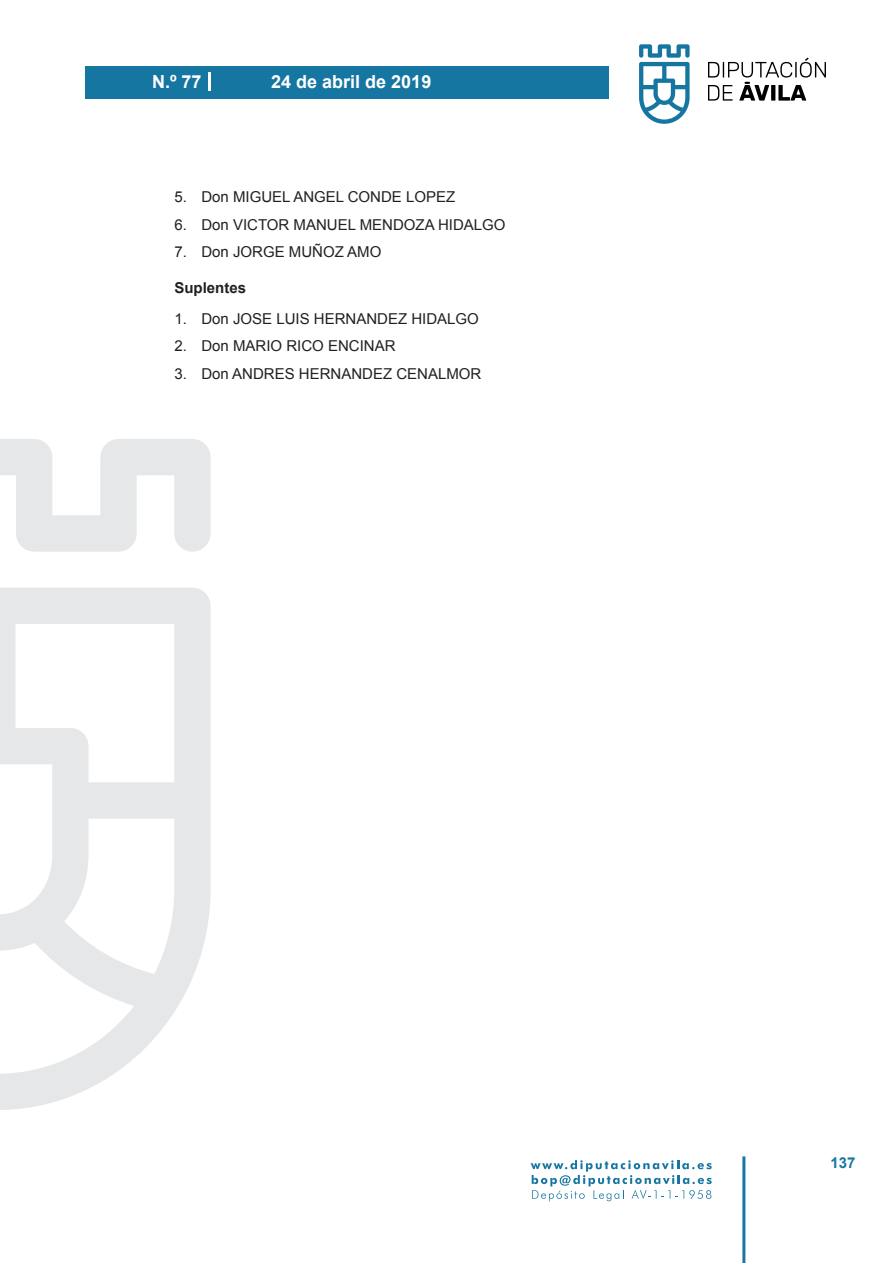
<style>
.page{position:relative;width:893px;height:1263px;background:#fff}
.page>*{position:absolute;margin:0;border:0;box-sizing:border-box;transform-origin:0 0}
.t1{font:700 18px "Arial";color:#fff}
.t2{font:15px "Arial";color:#231f20}
.t3{font:700 15px "Arial";color:#231f20}
.t4{font:700 15px "Arial";color:#1876a3}
</style>
<div class="page">
<svg style="left:531px;top:1160px;width:181px;height:41px"></svg>
<div style="left:85px;top:66px;width:523px;height:33px;background:#1676a2"></div>
<svg style="left:639px;top:44px;width:51px;height:80px"></svg>
<svg style="left:708px;top:58px;width:118px;height:43px"></svg>
<hr style="left:742px;top:1156px;width:3px;height:107px;background:#1876a3">
<svg style="left:208px;top:72px;width:2px;height:18px"></svg>
<svg style="left:0;top:439px;width:211px;height:671px"></svg>
<p class="t1" style="left:152px;top:69px;width:51px">N.º 77</p>
<p class="t1" style="left:271px;top:69px;width:162px">24 de abril de 2019</p>
<p class="t2" style="left:174px;top:187px;width:282px">5. Don MIGUEL ANGEL CONDE LOPEZ</p>
<p class="t2" style="left:174px;top:214px;width:333px">6. Don VICTOR MANUEL MENDOZA HIDALGO</p>
<p class="t2" style="left:174px;top:242px;width:209px">7. Don JORGE MUÑOZ AMO</p>
<p class="t3" style="left:174px;top:277px;width:73px">Suplentes</p>
<p class="t2" style="left:174px;top:309px;width:306px">1. Don JOSE LUIS HERNANDEZ HIDALGO</p>
<p class="t2" style="left:174px;top:336px;width:223px">2. Don MARIO RICO ENCINAR</p>
<p class="t2" style="left:174px;top:363px;width:309px">3. Don ANDRES HERNANDEZ CENALMOR</p>
<p class="t4" style="left:831px;top:1153px;width:27px">137</p>
</div>
